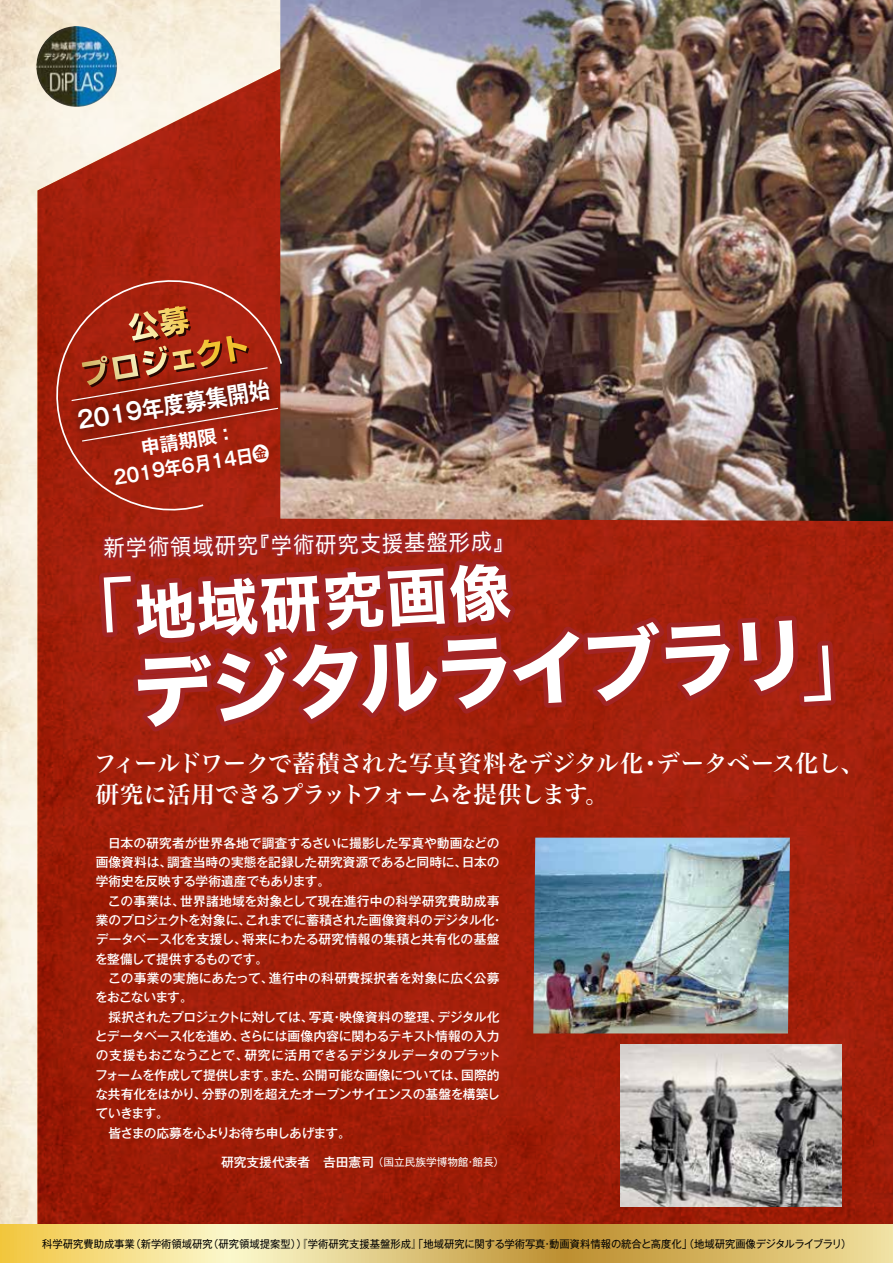
<style>
.page{position:relative;width:893px;height:1263px;background:#fff}
.page>*{position:absolute;margin:0;border:0;box-sizing:border-box;transform-origin:0 0}
.t1{font:80.55px "Hira Kaku Std W7";color:#fff}
.t2{font:60.9px "Hira Kaku Std W7";color:#fff}
.t3{font:700 23.4px "Gothic MB101 Pro De";color:#fff;scale:.92 1}
.t4{font:23.25px/30.9px "Hira Min Pro W6";letter-spacing:-.025em;color:#fff}
.t5{font:22.35px "Hira Kaku Std W4";color:#fff;scale:.94 1}
.t6{font:700 19.2px/25.2px "Gothic MB101 Pro De";color:#fff;text-align:center}
.t7{font:500 12.75px/19.4px "Gothic MB101 Pro";letter-spacing:-.01em;color:#fff}
.t8{font:10.65px "Gothic MB101 Pro";color:#000}
.t9{font:10.65px "Gothic MB101 Pro";color:#fff}
.s1{font-family:"Hira Kaku Std W2";font-size:106.35px}
.s2{font-weight:500;font-size:12.75px}
</style>
<div class="page">
<img style="left:37px;top:0;width:856px;height:1224px">
<svg style="left:0;top:1224px;width:893px;height:39px;background:#e1c677"></svg>
<img style="left:36px;top:26px;width:34px;height:81px">
<img style="left:620px;top:1044px;width:222px;height:162px">
<img style="left:841px;top:0;width:52px;height:521px">
<svg style="left:42px;top:266px;width:28px;height:257px;background:#a1220e"></svg>
<img style="left:59px;top:355px;width:11px;height:58px">
<img style="left:70px;top:0;width:771px;height:1109px">
<h3 class="t3" style="left:75px;top:401px;width:213px;rotate:-9deg">2019年度募集開始</h3>
<h3 class="t6" style="left:108px;top:438px;width:159px;rotate:-9deg">申請期限 ：<br>2019年６月14日金</h3>
<h3 class="t5" style="left:104px;top:531px;width:438px;rotate:-1deg">新学術領域研究『学術研究支援基盤形成』</h3>
<h2 class="t2" style="left:31px;top:570px;width:480px;rotate:-3deg"><span class="s1">「</span>地域研究画像</h2>
<h1 class="t1" style="left:130px;top:628px;width:771px;rotate:-3deg">デジタルライブラリ<span class="s1">」</span></h1>
<h3 class="t4" style="left:94px;top:746px;width:771px">フィールドワークで蓄積された写真資料をデジタル化・データベース化し、研究に活用できるプラットフォームを提供します。</h3>
<p class="t7" style="left:95px;top:832px;width:410px">　日本の研究者が世界各地で調査するさいに撮影した写真や動画などの画像資料は、調査当時の実態を記録した研究資源であると同時に、日本の学術史を反映する学術遺産でもあります。<br>　この事業は、世界諸地域を対象として現在進行中の科学研究費助成事業のプロジェクトを対象に、これまでに蓄積された画像資料のデジタル化・データベース化を支援し、将来にわたる研究情報の集積と共有化の基盤を整備して提供するものです。<br>　この事業の実施にあたって、進行中の科研費採択者を対象に広く公募をおこないます。<br>　採択されたプロジェクトに対しては、写真・映像資料の整理、デジタル化とデータベース化を進め、さらには画像内容に関わるテキスト情報の入力の支援もおこなうことで、研究に活用できるデジタルデータのプラットフォームを作成して提供します。また、公開可能な画像については、国際的な共有化をはかり、分野の別を超えたオープンサイエンスの基盤を構築していきます。<br>　皆さまの応募を心よりお待ち申しあげます。</p>
<p class="t9" style="left:221px;top:1153px;width:285px"><span class="s2">研究支援代表者　吉田憲司</span> （国立民族学博物館・館長）</p>
<p class="t8" style="left:42px;top:1235px;width:811px">科学研究費助成事業（新学術領域研究（研究領域提案型））『学術研究支援基盤形成』「地域研究に関する学術写真・動画資料情報の統合と高度化」（地域研究画像デジタルライブラリ）</p>
</div>
